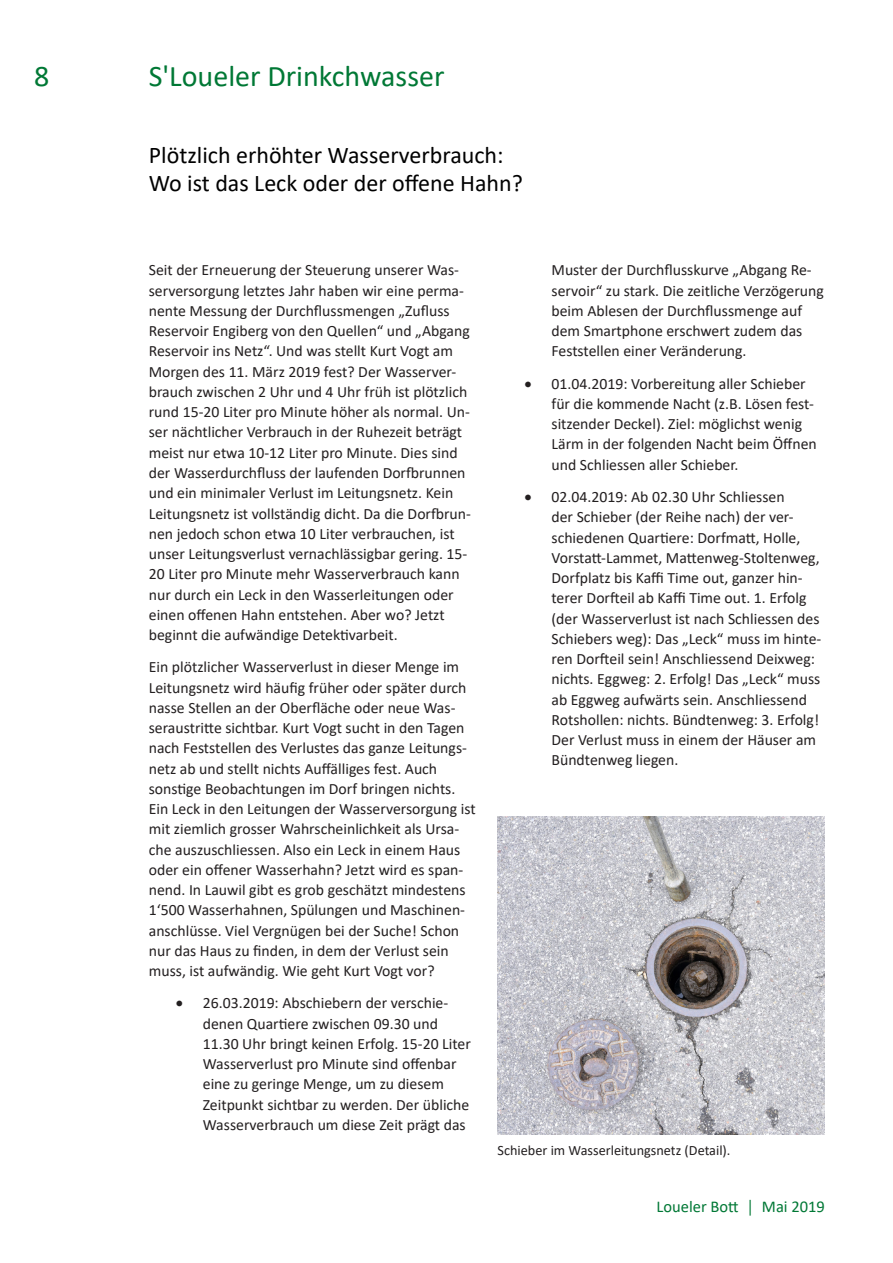
<style>
.page{position:relative;width:893px;height:1263px;background:#fff}
.page>*{position:absolute;margin:0;border:0;box-sizing:border-box;transform-origin:0 0}
.t1{font:30px "Calibri";color:#007835}
.Default{font:24px/28.8px "Calibri";color:#000}
.t2{font:16.5px "Calibri";color:#007835}
.t3{font:15.75px/20.2px "Calibri";color:#231f20}
.t4{font:14.25px "Calibri";color:#231f20}
</style>
<div class="page">
<img style="left:497px;top:816px;width:328px;height:319px">
<h1 class="t1" style="left:34px;top:55px;width:17px">8</h1>
<p class="t1" style="left:149px;top:55px;width:297px">S'Loueler Drinkchwasser</p>
<p class="Default" style="left:149px;top:140px;width:376px">Plötzlich erhöhter Wasserverbrauch:<br>Wo ist das Leck oder der offene Hahn?</p>
<p class="t3" style="left:149px;top:260px;width:324px">Seit der Erneuerung der Steuerung unserer Was&shy;serversorgung letztes Jahr haben wir eine perma&shy;nente Messung der Durchflussmengen „Zufluss Reservoir Engiberg von den Quellen“ und „Abgang Reservoir ins Netz“. Und was stellt Kurt Vogt am Morgen des 11. März 2019 fest? Der Wasserver&shy;brauch zwischen 2 Uhr und 4 Uhr früh ist plötzlich rund 15-20 Liter pro Minute höher als normal. Un&shy;ser nächtlicher Verbrauch in der Ruhezeit beträgt meist nur etwa 10-12 Liter pro Minute. Dies sind der Wasserdurchfluss der laufenden Dorfbrunnen und ein minimaler Verlust im Leitungsnetz. Kein Leitungsnetz ist vollständig dicht. Da die Dorfbrun&shy;nen jedoch schon etwa 10 Liter verbrauchen, ist unser Leitungsverlust vernachlässigbar gering. 15- 20 Liter pro Minute mehr Wasserverbrauch kann nur durch ein Leck in den Wasserleitungen oder einen offenen Hahn entstehen. Aber wo? Jetzt beginnt die aufwändige Detektivarbeit.</p>
<p class="t3" style="left:149px;top:656px;width:328px">Ein plötzlicher Wasserverlust in dieser Menge im Leitungsnetz wird häufig früher oder später durch nasse Stellen an der Oberfläche oder neue Was&shy;seraustritte sichtbar. Kurt Vogt sucht in den Tagen nach Feststellen des Verlustes das ganze Leitungs&shy;netz ab und stellt nichts Auffälliges fest. Auch sonstige Beobachtungen im Dorf bringen nichts.<br>Ein Leck in den Leitungen der Wasserversorgung ist mit ziemlich grosser Wahrscheinlichkeit als Ursa&shy;che auszuschliessen. Also ein Leck in einem Haus oder ein offener Wasserhahn? Jetzt wird es span&shy;nend. In Lauwil gibt es grob geschätzt mindestens 1‘500 Wasserhahnen, Spülungen und Maschinen&shy;anschlüsse. Viel Vergnügen bei der Suche! Schon nur das Haus zu finden, in dem der Verlust sein muss, ist aufwändig. Wie geht Kurt Vogt vor?</p>
<p class="t3" style="left:203px;top:992px;width:270px;text-indent:-27px">• 26.03.2019: Abschiebern der verschie&shy;denen Quartiere zwischen 09.30 und 11.30 Uhr bringt keinen Erfolg. 15-20 Liter Wasserverlust pro Minute sind offenbar eine zu geringe Menge, um zu diesem Zeitpunkt sichtbar zu werden. Der übliche Wasserverbrauch um diese Zeit prägt das</p>
<p class="t3" style="left:551px;top:260px;width:274px">Muster der Durchflusskurve „Abgang Re&shy;servoir“ zu stark. Die zeitliche Verzögerung beim Ablesen der Durchflussmenge auf dem Smartphone erschwert zudem das Feststellen einer Veränderung.</p>
<p class="t3" style="left:551px;top:373px;width:267px;text-indent:-27px">• 01.04.2019: Vorbereitung aller Schieber für die kommende Nacht (z.B. Lösen fest&shy;sitzender Deckel). Ziel: möglichst wenig Lärm in der folgenden Nacht beim Öffnen und Schliessen aller Schieber.</p>
<p class="t3" style="left:551px;top:486px;width:271px;text-indent:-27px">• 02.04.2019: Ab 02.30 Uhr Schliessen<br>der Schieber (der Reihe nach) der ver&shy;schiedenen Quartiere: Dorfmatt, Holle, Vorstatt-Lammet, Mattenweg-Stoltenweg, Dorfplatz bis Kaffi Time out, ganzer hin&shy;terer Dorfteil ab Kaffi Time out. 1. Erfolg (der Wasserverlust ist nach Schliessen des Schiebers weg): Das „Leck“ muss im hinte&shy;ren Dorfteil sein! Anschliessend Deixweg: nichts. Eggweg: 2. Erfolg! Das „Leck“ muss ab Eggweg aufwärts sein. Anschliessend Rotshollen: nichts. Bündtenweg: 3. Erfolg!<br>Der Verlust muss in einem der Häuser am Bündtenweg liegen.</p>
<p class="t4" style="left:497px;top:1140px;width:235px">Schieber im Wasserleitungsnetz (Detail).</p>
<p class="t2" style="left:657px;top:1195px;width:170px">Loueler Bott │ Mai 2019</p>
</div>
